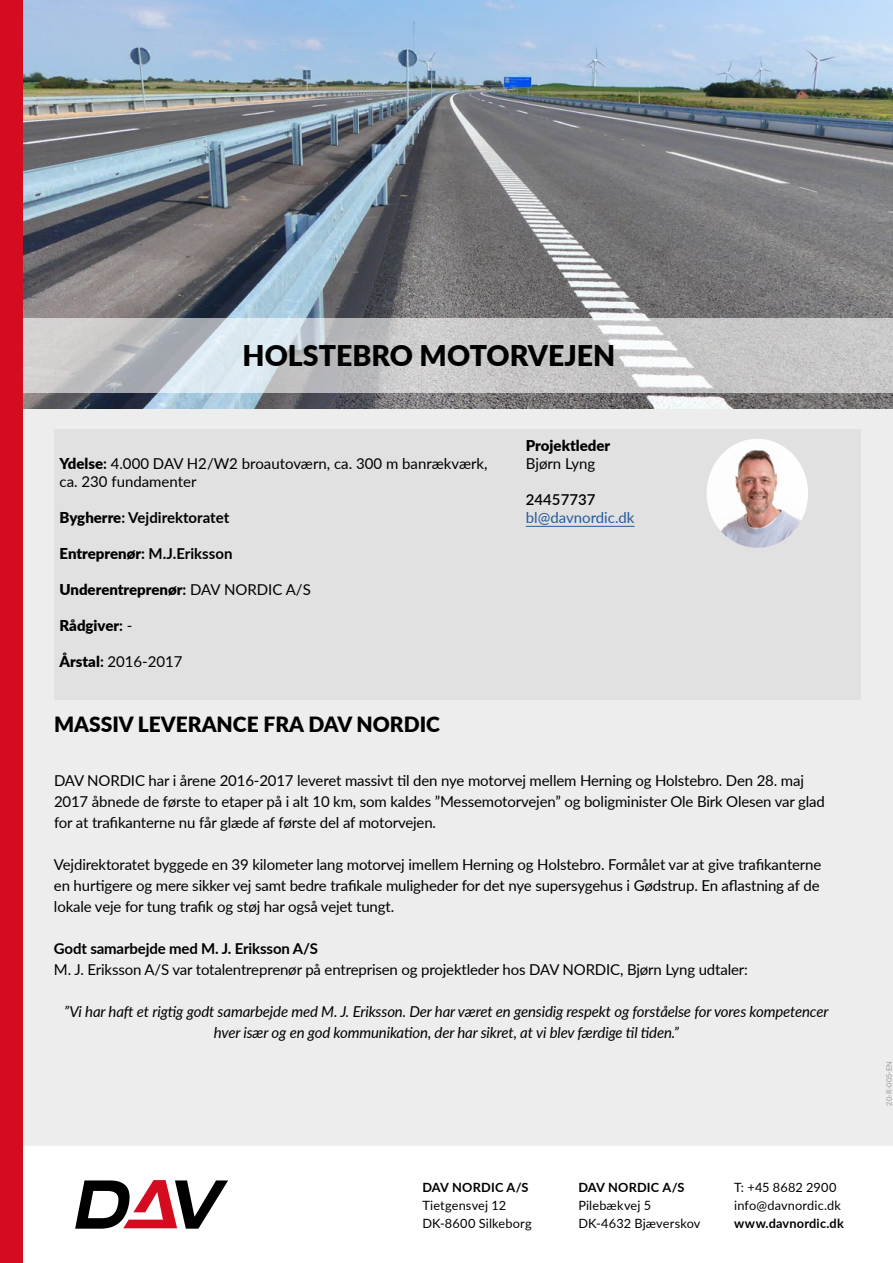
<style>
.page{position:relative;width:893px;height:1263px;background:#fff}
.page>*{position:absolute;margin:0;border:0;box-sizing:border-box;transform-origin:0 0}
.t1{font:900 28.5px "Lato";color:#000}
.t2{font:900 21px "Lato";color:#000}
.t3{font:15px/21px "Lato";letter-spacing:-.01em;color:#000}
.t4{font:italic 15px/21px "Lato";letter-spacing:-.01em;color:#000;text-align:center}
.t5{font:700 15px "Lato";letter-spacing:-.01em;color:#000}
.t6{font:900 15px "Lato";color:#000}
.t7{font:15px "Lato";color:#265b9b}
.t8{font:600 15px "Lato";color:#000}
.t9{font:12.75px/18px "Lato";letter-spacing:.01em;color:#000}
.t10{font:700 12.75px "Lato";letter-spacing:.015em;color:#000}
.t11{font:7.5px "Lato";color:#9d9d9c}
.s1{font-weight:900}
.s2{font-weight:700}
.s3{font-weight:400}
</style>
<div class="page">
<div style="left:23px;top:408px;width:870px;height:738px;background:#ededed"></div>
<svg style="left:75px;top:1180px;width:153px;height:49px"></svg>
<img style="left:23px;top:0;width:870px;height:408px">
<svg style="left:23px;top:318px;width:870px;height:74px;background:#c8c9cb"></svg>
<div style="left:54px;top:429px;width:806px;height:270px;background:#e1e1e1"></div>
<hr style="left:526px;top:526px;width:109px;height:1px;background:#265b9b">
<div style="left:0;top:0;width:23px;height:1263px;background:#d50c1f"></div>
<img style="left:707px;top:439px;width:101px;height:109px">
<h1 class="t1" style="left:243px;top:338px;width:374px">HOLSTEBRO MOTORVEJEN</h1>
<p class="t3" style="left:60px;top:454px;width:430px;line-height:18px"><span class="s1">Ydelse</span><span class="s2">:</span> 4.000 DAV H2/W2 broautoværn, ca. 300 m banrækværk, ca. 230 fundamenter</p>
<p class="t5" style="left:60px;top:512px;width:171px"><span class="s1">Bygherre</span>: Vejdirektoratet</p>
<p class="t5" style="left:60px;top:548px;width:174px"><span class="s1">Entreprenør</span>: M.J.Eriksson</p>
<p class="t6" style="left:60px;top:580px;width:253px">Underentreprenør<span class="s2">:</span> <span class="s3">DAV NORDIC A/S</span></p>
<p class="t6" style="left:60px;top:616px;width:74px">Rådgiver<span class="s2">:</span> <span class="s3">-</span></p>
<p class="t3" style="left:60px;top:651px;width:125px"><span class="s1">Årstal</span><span class="s2">:</span> 2016-2017</p>
<h2 class="t2" style="left:54px;top:711px;width:387px">MASSIV LEVERANCE FRA DAV NORDIC</h2>
<p class="t6" style="left:526px;top:436px;width:86px">Projektleder</p>
<p class="t3" style="left:526px;top:452px;width:71px">Bjørn Lyng</p>
<p class="t8" style="left:526px;top:491px;width:71px">24457737</p>
<p class="t7" style="left:526px;top:507px;width:110px">bl@davnordic.dk</p>
<p class="t3" style="left:54px;top:769px;width:772px">DAV NORDIC har i årene 2016-2017 leveret massivt til den nye motorvej mellem Herning og Holstebro. Den 28. maj<br>2017 åbnede de første to etaper på i alt 10 km, som kaldes ”Messemotorvejen” og boligminister Ole Birk Olesen var glad for at trafikanterne nu får glæde af første del af motorvejen.</p>
<p class="t3" style="left:54px;top:853px;width:769px">Vejdirektoratet byggede en 39 kilometer lang motorvej imellem Herning og Holstebro. Formålet var at give trafikanterne en hurtigere og mere sikker vej samt bedre trafikale muligheder for det nye supersygehus i Gødstrup. En aflastning af de lokale veje for tung trafik og støj har også vejet tungt.</p>
<p class="t5" style="left:54px;top:942px;width:266px">Godt samarbejde med M. J. Eriksson A/S</p>
<p class="t3" style="left:54px;top:958px;width:695px">M. J. Eriksson A/S var totalentreprenør på entreprisen og projektleder hos DAV NORDIC, Bjørn Lyng udtaler:</p>
<p class="t4" style="left:64px;top:1000px;width:766px">”Vi har haft et rigtig godt samarbejde med M. J. Eriksson. Der har været en gensidig respekt og forståelse for vores kompetencer hver især og en god kommunikation, der har sikret, at vi blev færdige til tiden.”</p>
<p class="t10" style="left:422px;top:1180px;width:108px">DAV NORDIC A/S</p>
<p class="t9" style="left:422px;top:1197px;width:111px">Tietgensvej 12<br>DK-8600 Silkeborg</p>
<p class="t10" style="left:578px;top:1180px;width:108px">DAV NORDIC A/S</p>
<p class="t9" style="left:578px;top:1197px;width:124px">Pilebækvej 5<br>DK-4632 Bjæverskov</p>
<p class="t9" style="left:734px;top:1179px;width:108px">T: +45 8682 2900 info@davnordic.dk</p>
<p class="t10" style="left:734px;top:1216px;width:111px">www.davnordic.dk</p>
<p class="t11" style="left:884px;top:1106px;width:46px;rotate:-90deg">20-R-005-EN</p>
</div>
